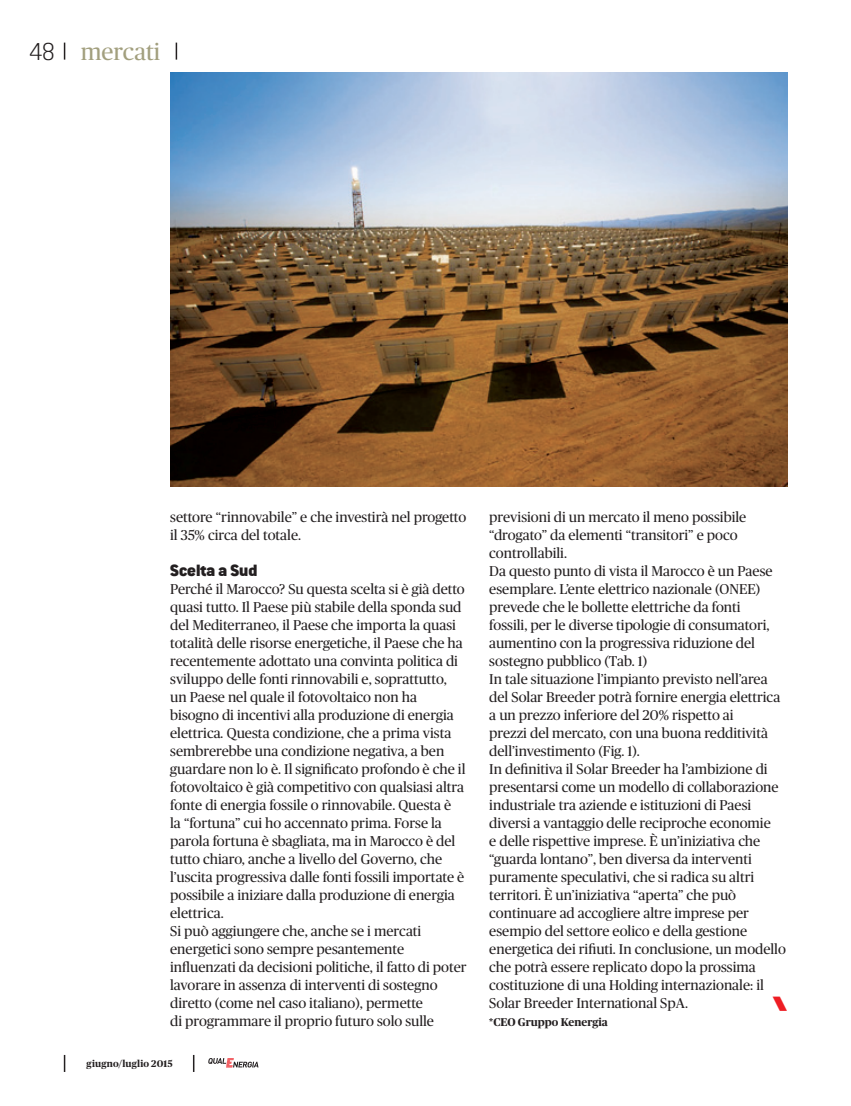
<style>
.page{position:relative;width:851px;height:1106px;background:#fff}
.page>*{position:absolute;margin:0;border:0;box-sizing:border-box;transform-origin:0 0}
.t1{font:24px "Publico";color:#a29f7e}
.titolo_infratesto{font:900 18px "Conduit ITC Std";color:#231f20}
.testo_corrente{font:14.25px/18px "Publico";color:#231f20}
.note_a_pie_di_pagi{font:700 11.25px "Publico";color:#231f20}
.t2{font:700 9.75px "Publico";letter-spacing:.015em;color:#231f20}
.s1{font-family:"Conduit ITC Std";font-weight:200;font-size:27px;color:#231f20}
.s2{font-style:italic}
</style>
<div class="page">
<svg style="left:64px;top:43px;width:1px;height:17px"></svg>
<svg style="left:176px;top:43px;width:1px;height:17px"></svg>
<svg style="left:208px;top:1058px;width:50px;height:9px"></svg>
<svg style="left:193px;top:1054px;width:1px;height:17px"></svg>
<svg style="left:64px;top:1054px;width:1px;height:17px"></svg>
<img style="left:170px;top:72px;width:617px;height:414px">
<h1 class="t1" style="left:29px;top:38px;width:133px"><span class="s1">48</span> mercati</h1>
<p class="testo_corrente" style="left:170px;top:508px;width:297px">settore “rinnovabile” e che investirà nel progetto il 35% circa del totale.</p>
<p class="titolo_infratesto" style="left:170px;top:560px;width:89px">Scelta a Sud</p>
<p class="testo_corrente" style="left:170px;top:580px;width:297px">Perché il Marocco? Su questa scelta si è già detto quasi tutto. Il Paese più stabile della sponda sud del Mediterraneo, il Paese che importa la quasi totalità delle risorse energetiche, il Paese che ha recentemente adottato una convinta politica di sviluppo delle fonti rinnovabili e, soprattutto, un Paese nel quale il fotovoltaico non ha bisogno di incentivi alla produzione di energia elettrica<span class="s2">.</span> Questa condizione, che a prima vista sembrerebbe una condizione negativa, a ben guardare non lo è. Il significato profondo è che il fotovoltaico è già competitivo con qualsiasi altra fonte di energia fossile o rinnovabile. Questa è la “fortuna” cui ho accennato prima. Forse la parola fortuna è sbagliata, ma in Marocco è del tutto chiaro, anche a livello del Governo, che l’uscita progressiva dalle fonti fossili importate è possibile a iniziare dalla produzione di energia elettrica.</p>
<p class="testo_corrente" style="left:170px;top:922px;width:298px">Si può aggiungere che, anche se i mercati energetici sono sempre pesantemente influenzati da decisioni politiche, il fatto di poter lavorare in assenza di interventi di sostegno diretto (come nel caso italiano), permette<br>di programmare il proprio futuro solo sulle</p>
<p class="t2" style="left:87px;top:1058px;width:87px">giugno/luglio 2015</p>
<p class="testo_corrente" style="left:489px;top:508px;width:258px">previsioni di un mercato il meno possibile “drogato” da elementi “transitori” e poco controllabili.</p>
<p class="testo_corrente" style="left:489px;top:562px;width:285px">Da questo punto di vista il Marocco è un Paese esemplare. L’ente elettrico nazionale (ONEE) prevede che le bollette elettriche da fonti fossili, per le diverse tipologie di consumatori, aumentino con la progressiva riduzione del sostegno pubblico (Tab. 1)</p>
<p class="testo_corrente" style="left:489px;top:670px;width:292px">In tale situazione l’impianto previsto nell’area del Solar Breeder potrà fornire energia elettrica a un prezzo inferiore del 20% rispetto ai<br>prezzi del mercato, con una buona redditività dell’investimento (Fig. 1).</p>
<p class="testo_corrente" style="left:489px;top:760px;width:298px">In definitiva il Solar Breeder ha l’ambizione di presentarsi come un modello di collaborazione industriale tra aziende e istituzioni di Paesi diversi a vantaggio delle reciproche economie<br>e delle rispettive imprese. È un’iniziativa che “guarda lontano”, ben diversa da interventi puramente speculativi, che si radica su altri territori. È un’iniziativa “aperta” che può continuare ad accogliere altre imprese per esempio del settore eolico e della gestione energetica dei rifiuti. In conclusione, un modello che potrà essere replicato dopo la prossima costituzione di una Holding internazionale: il Solar Breeder International SpA.</p>
<p class="note_a_pie_di_pagi" style="left:489px;top:1016px;width:120px">*CEO Gruppo Kenergia</p>
</div>
